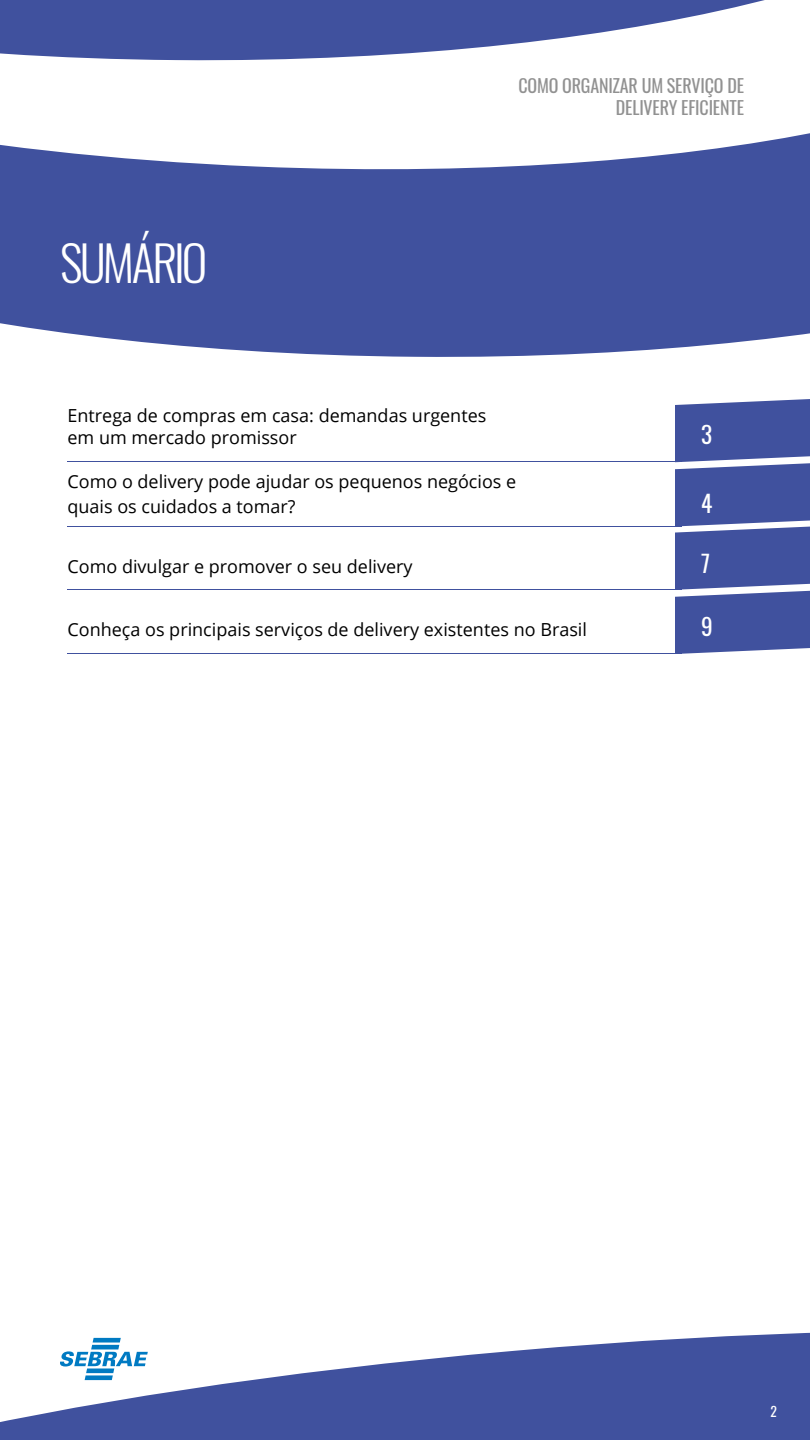
<style>
.page{position:relative;width:810px;height:1440px;background:#fff}
.page>*{position:absolute;margin:0;border:0;box-sizing:border-box;transform-origin:0 0}
.t1{font:300 48.75px "Oswald";letter-spacing:-.06em;color:#fff}
.t2{font:23.25px "Oswald";color:#fff}
.t3{font:18px/22.5px "Open Sans";color:#000}
.t4{font:18px/22.5px "Oswald";letter-spacing:-.01em;color:#919191;text-align:right}
.t5{font:13.5px "Oswald";color:#fff}
</style>
<div class="page">
<svg style="left:0;top:133px;width:810px;height:224px;fill:#40519e"></svg>
<svg style="left:0;top:1332px;width:810px;height:108px;fill:#40519e"></svg>
<svg style="left:0;top:0;width:765px;height:61px;fill:#40519e"></svg>
<hr style="left:68px;top:526px;width:614px;height:1px;background:#40519e">
<hr style="left:68px;top:461px;width:614px;height:1px;background:#40519e">
<hr style="left:68px;top:589px;width:614px;height:1px;background:#40519e">
<svg style="left:675px;top:399px;width:135px;height:255px;background:#5362a7"></svg>
<hr style="left:68px;top:653px;width:614px;height:1px;background:#40519e">
<svg style="left:60px;top:1338px;width:88px;height:42px"></svg>
<h1 class="t1" style="left:60px;top:220px;width:149px">SUMÁRIO</h1>
<p class="t4" style="left:518px;top:72px;width:227px">COMO ORGANIZAR UM SERVIÇO DE<br>DELIVERY EFICIENTE</p>
<p class="t3" style="left:68px;top:404px;width:420px">Entrega de compras em casa: demandas urgentes em um mercado promissor</p>
<p class="t2" style="left:701px;top:414px;width:13px">3</p>
<p class="t3" style="left:68px;top:468px;width:450px;line-height:25.5px">Como o delivery pode ajudar os pequenos negócios e quais os cuidados a tomar?</p>
<p class="t2" style="left:701px;top:483px;width:13px">4</p>
<p class="t3" style="left:68px;top:555px;width:347px">Como divulgar e promover o seu delivery</p>
<p class="t2" style="left:701px;top:543px;width:10px">7</p>
<p class="t3" style="left:68px;top:618px;width:521px">Conheça os principais serviços de delivery existentes no Brasil</p>
<p class="t2" style="left:701px;top:606px;width:13px">9</p>
<p class="t5" style="left:770px;top:1399px;width:8px">2</p>
</div>
